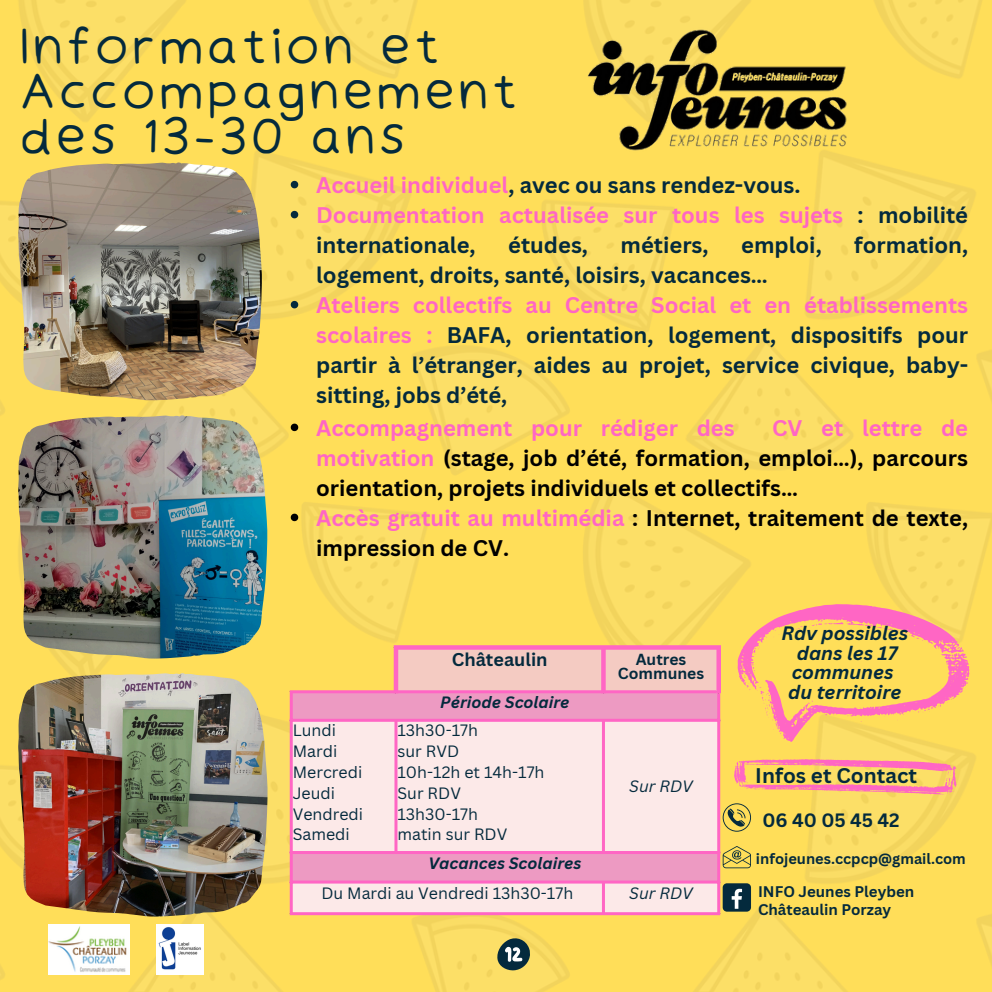
<style>
.page{position:relative;width:992px;height:992px;background:#fff}
.page>*{position:absolute;margin:0;border:0;box-sizing:border-box;transform-origin:0 0}
.t1{font:48px/45px "Irene Florentina";color:#042a3d}
.t2{font:700 22px/30px "Canva Sans";color:#042a3d;text-align:justify}
.t3{font:700 22px/30px "Canva Sans";color:#000;text-align:justify}
.t4{font:700 22px/30px "Canva Sans";color:#ff66c4}
.t5{font:700 20.6px "Canva Sans";color:#042a3d}
.t6{font:italic 700 19px/19.6px "Canva Sans";color:#042a3d;text-align:center}
.t7{font:700 18.8px "Canva Sans";color:#042a3d}
.t8{font:700 18px "Canva Sans";color:#042a3d}
.t9{font:16px "Canva Sans";color:#042a3d}
.t10{font:italic 700 16px "Canva Sans";color:#042a3d}
.t11{font:italic 16px "Canva Sans";color:#042a3d}
.t12{font:700 15.6px/14.4px "Canva Sans";color:#042a3d;text-align:center}
.t13{font:700 15px "Canva Sans";color:#042a3d}
.t14{font:700 14.6px "Canva Sans";color:#042a3d}
.s1{color:#ff66c4}
.s2{color:#042a3d}
</style>
<div class="page">
<img style="left:0;top:0;width:992px;height:991px">
<svg style="left:496px;top:935px;width:34px;height:35px"></svg>
<img style="left:584px;top:18px;width:274px;height:145px">
<img style="left:48px;top:924px;width:81px;height:50px">
<img style="left:156px;top:924px;width:47px;height:50px">
<img style="left:18px;top:415px;width:249px;height:243px">
<img style="left:18px;top:162px;width:244px;height:238px">
<img style="left:18px;top:673px;width:249px;height:243px">
<div style="left:398px;top:649px;width:318px;height:41px;background:#f4cbc2"></div>
<div style="left:293px;top:693px;width:424px;height:25px;background:#ed9ac2"></div>
<svg style="left:293px;top:721px;width:424px;height:191px;background:#f9dce2"></svg>
<hr style="left:290px;top:693px;width:3px;height:219px;background:#ff66c4">
<hr style="left:394px;top:721px;width:3px;height:130px;background:#ff66c4">
<hr style="left:602px;top:721px;width:3px;height:130px;background:#ff66c4">
<hr style="left:602px;top:883px;width:3px;height:29px;background:#ff66c4">
<hr style="left:717px;top:693px;width:3px;height:219px;background:#ff66c4">
<hr style="left:290px;top:690px;width:426px;height:3px;background:#ff66c4">
<hr style="left:290px;top:718px;width:430px;height:3px;background:#ff66c4">
<hr style="left:290px;top:851px;width:430px;height:3px;background:#ff66c4">
<hr style="left:290px;top:880px;width:430px;height:3px;background:#ff66c4">
<hr style="left:290px;top:912px;width:430px;height:3px;background:#ff66c4">
<hr style="left:394px;top:649px;width:4px;height:44px;background:#ff66c4">
<svg style="left:601px;top:649px;width:4px;height:41px"></svg>
<div style="left:716px;top:649px;width:5px;height:44px;background:#ff66c4"></div>
<svg style="left:394px;top:645px;width:327px;height:4px"></svg>
<svg style="left:722px;top:846px;width:29px;height:22px"></svg>
<svg style="left:722px;top:803px;width:29px;height:28px"></svg>
<div style="left:722px;top:883px;width:29px;height:28px;background:#042a3d;border-radius:4px"></div>
<svg style="left:731px;top:888px;width:11px;height:20px"></svg>
<svg style="left:737px;top:604px;width:233px;height:138px;background:#fec56f"></svg>
<svg style="left:734px;top:759px;width:222px;height:35px;background:#fcb680"></svg>
<svg style="left:291px;top:423px;width:7px;height:8px"></svg>
<svg style="left:291px;top:513px;width:7px;height:8px"></svg>
<svg style="left:291px;top:181px;width:7px;height:7px"></svg>
<svg style="left:291px;top:211px;width:7px;height:7px"></svg>
<svg style="left:291px;top:301px;width:7px;height:7px"></svg>
<p class="t1" style="left:18px;top:24px;width:502px">Information et<br>Accompagnement des 13-30 ans</p>
<p class="t2" style="left:316px;top:169px;width:486px"><span class="s1">Accueil individuel</span>, avec ou sans rendez-vous.</p>
<p class="t4" style="left:316px;top:199px;width:653px">Documentation actualisée sur tous les sujets <span class="s2">: mobilité internationale,</span></p>
<p class="t2" style="left:508px;top:229px;width:81px">études,</p>
<p class="t2" style="left:620px;top:229px;width:90px">métiers,</p>
<p class="t2" style="left:741px;top:229px;width:82px">emploi,</p>
<p class="t2" style="left:854px;top:229px;width:115px">formation,</p>
<p class="t2" style="left:316px;top:259px;width:453px">logement, droits, santé, loisirs, vacances…</p>
<h4 class="t2" style="left:316px;top:289px;width:653px"><span class="s1">Ateliers collectifs au Centre Social et en établissements scolaires :</span> BAFA, orientation, logement, dispositifs pour partir à l’étranger, aides au projet, service civique, baby&shy;sitting, jobs d’été,</h4>
<p class="t4" style="left:316px;top:412px;width:420px">Accompagnement pour rédiger des</p>
<p class="t3" style="left:316px;top:412px;width:653px;text-indent:456px"><span class="s1">CV et lettre de motivation</span> (stage, job d’été, formation, emploi…), parcours orientation, projets individuels et collectifs…</p>
<p class="t3" style="left:316px;top:502px;width:653px"><span class="s1">Accès gratuit au multimédia</span> : Internet, traitement de texte, impression de CV.</p>
<p class="t9" style="left:293px;top:719px;width:45px">Lundi</p>
<p class="t9" style="left:293px;top:740px;width:46px">Mardi</p>
<p class="t9" style="left:293px;top:761px;width:71px">Mercredi</p>
<p class="t9" style="left:293px;top:781px;width:44px">Jeudi</p>
<p class="t9" style="left:293px;top:802px;width:72px">Vendredi</p>
<p class="t9" style="left:293px;top:823px;width:59px">Samedi</p>
<p class="t8" style="left:452px;top:647px;width:97px">Châteaulin</p>
<p class="t12" style="left:618px;top:651px;width:88px">Autres<br>Communes</p>
<p class="t10" style="left:440px;top:691px;width:131px">Période Scolaire</p>
<p class="t9" style="left:397px;top:719px;width:82px">13h30-17h</p>
<p class="t9" style="left:397px;top:740px;width:63px">sur RVD</p>
<p class="t9" style="left:397px;top:761px;width:148px">10h-12h et 14h-17h</p>
<p class="t9" style="left:397px;top:781px;width:65px">Sur RDV</p>
<p class="t9" style="left:397px;top:802px;width:82px">13h30-17h</p>
<p class="t9" style="left:397px;top:823px;width:111px">matin sur RDV</p>
<p class="t11" style="left:629px;top:775px;width:65px">Sur RDV</p>
<p class="t10" style="left:428px;top:852px;width:155px">Vacances Scolaires</p>
<p class="t9" style="left:321px;top:881px;width:253px">Du Mardi au Vendredi 13h30-17h</p>
<p class="t11" style="left:629px;top:881px;width:65px">Sur RDV</p>
<p class="t6" style="left:781px;top:623px;width:128px">Rdv possibles dans les 17 communes du territoire</p>
<p class="t5" style="left:755px;top:760px;width:163px">Infos et Contact</p>
<h4 class="t7" style="left:762px;top:806px;width:139px">06 40 05 45 42</h4>
<p class="t14" style="left:756px;top:848px;width:211px">infojeunes.ccpcp@gmail.com</p>
<h2 class="t13" style="left:758px;top:881px;width:158px">INFO Jeunes Pleyben</h2>
<p class="t13" style="left:758px;top:898px;width:135px">Châteaulin Porzay</p>
</div>
